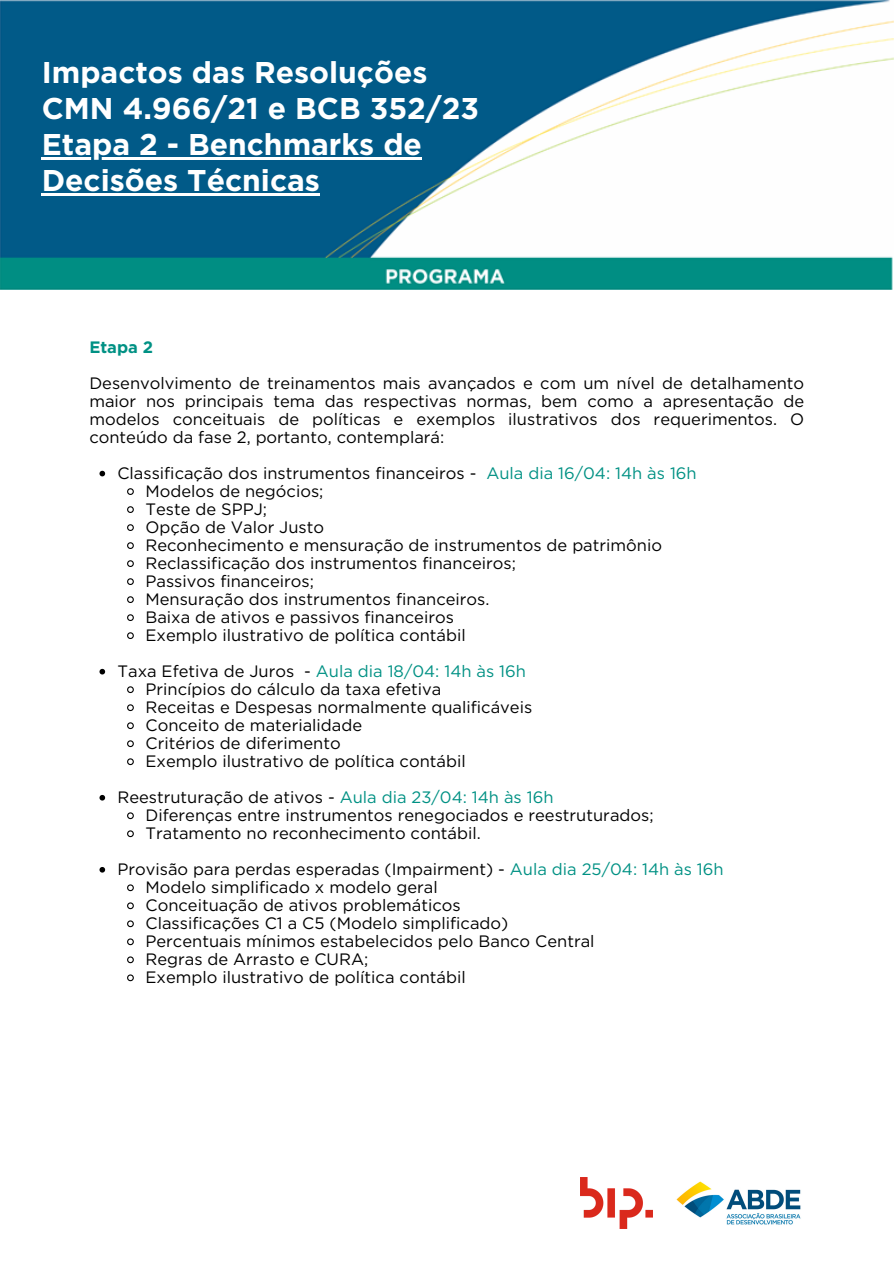
<style>
.page{position:relative;width:894px;height:1264px;background:#fff}
.page>*{position:absolute;margin:0;border:0;box-sizing:border-box;transform-origin:0 0}
.t1{font:700 30px/36px "Gotham";color:#fff}
.t2{font:16.5px/18px "Gotham";color:#000;text-align:justify}
.t3{font:16.5px "Gotham";color:#009184}
.t4{font:700 16.5px "Gotham";color:#009184}
.s1{color:#009184}
.s2{color:#000}
</style>
<div class="page">
<svg style="left:99px;top:471px;width:6px;height:5px"></svg>
<svg style="left:127px;top:488px;width:7px;height:7px"></svg>
<svg style="left:127px;top:506px;width:7px;height:7px"></svg>
<svg style="left:127px;top:524px;width:7px;height:7px"></svg>
<svg style="left:127px;top:542px;width:7px;height:7px"></svg>
<svg style="left:127px;top:560px;width:7px;height:7px"></svg>
<svg style="left:127px;top:578px;width:7px;height:7px"></svg>
<svg style="left:127px;top:596px;width:7px;height:7px"></svg>
<svg style="left:127px;top:614px;width:7px;height:7px"></svg>
<svg style="left:127px;top:632px;width:7px;height:7px"></svg>
<svg style="left:99px;top:669px;width:6px;height:5px"></svg>
<svg style="left:127px;top:686px;width:7px;height:8px"></svg>
<svg style="left:127px;top:704px;width:7px;height:8px"></svg>
<svg style="left:127px;top:722px;width:7px;height:8px"></svg>
<svg style="left:127px;top:740px;width:7px;height:8px"></svg>
<svg style="left:127px;top:758px;width:7px;height:8px"></svg>
<svg style="left:99px;top:795px;width:6px;height:5px"></svg>
<svg style="left:127px;top:812px;width:7px;height:8px"></svg>
<svg style="left:127px;top:830px;width:7px;height:8px"></svg>
<svg style="left:99px;top:867px;width:6px;height:5px"></svg>
<svg style="left:127px;top:884px;width:7px;height:8px"></svg>
<svg style="left:127px;top:902px;width:7px;height:8px"></svg>
<svg style="left:127px;top:920px;width:7px;height:8px"></svg>
<svg style="left:127px;top:938px;width:7px;height:8px"></svg>
<svg style="left:127px;top:956px;width:7px;height:8px"></svg>
<svg style="left:127px;top:974px;width:7px;height:8px"></svg>
<img style="left:0;top:0;width:893px;height:289px">
<img style="left:676px;top:1181px;width:125px;height:44px">
<img style="left:580px;top:1177px;width:72px;height:51px">
<hr style="left:42px;top:158px;width:380px;height:2px;background:#fff">
<hr style="left:42px;top:194px;width:278px;height:2px;background:#fff">
<p class="t1" style="left:42px;top:54px;width:439px">Impactos das Resoluções<br>CMN 4.966/21 e BCB 352/23<br>Etapa 2 - Benchmarks de<br>Decisões Técnicas</p>
<p class="t4" style="left:89px;top:337px;width:65px">Etapa 2</p>
<h1 class="t2" style="left:89px;top:373px;width:716px">Desenvolvimento de treinamentos mais avançados e com um nível de detalhamento maior nos principais tema das respectivas normas, bem como a apresentação de modelos conceituais de políticas e exemplos ilustrativos dos requerimentos. O conteúdo da fase 2, portanto, contemplará:</h1>
<p class="t2" style="left:117px;top:463px;width:580px">Classificação dos instrumentos financeiros - <span class="s1">Aula dia 16/04: 14h às 16h</span></p>
<p class="t2" style="left:145px;top:481px;width:179px">Modelos de negócios;</p>
<p class="t2" style="left:145px;top:499px;width:123px">Teste de SPPJ;</p>
<p class="t2" style="left:145px;top:517px;width:180px">Opção de Valor Justo</p>
<p class="t2" style="left:145px;top:535px;width:518px">Reconhecimento e mensuração de instrumentos de patrimônio</p>
<p class="t2" style="left:145px;top:553px;width:372px">Reclassificação dos instrumentos financeiros;</p>
<p class="t2" style="left:145px;top:571px;width:170px">Passivos financeiros;</p>
<p class="t2" style="left:145px;top:589px;width:345px">Mensuração dos instrumentos financeiros.</p>
<p class="t2" style="left:145px;top:607px;width:310px">Baixa de ativos e passivos financeiros</p>
<p class="t2" style="left:145px;top:625px;width:321px">Exemplo ilustrativo de política contábil</p>
<p class="t3" style="left:117px;top:661px;width:410px"><span class="s2">Taxa Efetiva de Juros -</span> Aula dia 18/04: 14h às 16h</p>
<p class="t2" style="left:145px;top:679px;width:297px">Princípios do cálculo da taxa efetiva</p>
<p class="t2" style="left:145px;top:697px;width:388px">Receitas e Despesas normalmente qualificáveis</p>
<p class="t2" style="left:145px;top:715px;width:218px">Conceito de materialidade</p>
<p class="t2" style="left:145px;top:733px;width:197px">Critérios de diferimento</p>
<p class="t2" style="left:145px;top:751px;width:321px">Exemplo ilustrativo de política contábil</p>
<p class="t2" style="left:117px;top:787px;width:437px">Reestruturação de ativos - <span class="s1">Aula dia 23/04: 14h às 16h</span></p>
<p class="t2" style="left:145px;top:805px;width:509px">Diferenças entre instrumentos renegociados e reestruturados;</p>
<p class="t2" style="left:145px;top:823px;width:337px">Tratamento no reconhecimento contábil.</p>
<p class="t2" style="left:117px;top:859px;width:607px">Provisão para perdas esperadas (Impairment) - <span class="s1">Aula dia 25/04: 14h às 16h</span></p>
<p class="t2" style="left:145px;top:877px;width:294px">Modelo simplificado x modelo geral</p>
<p class="t2" style="left:145px;top:895px;width:316px">Conceituação de ativos problemáticos</p>
<p class="t2" style="left:145px;top:913px;width:364px">Classificações C1 a C5 (Modelo simplificado)</p>
<p class="t2" style="left:145px;top:931px;width:450px">Percentuais mínimos estabelecidos pelo Banco Central</p>
<p class="t2" style="left:145px;top:949px;width:224px">Regras de Arrasto e CURA;</p>
<p class="t2" style="left:145px;top:967px;width:321px">Exemplo ilustrativo de política contábil</p>
</div>
